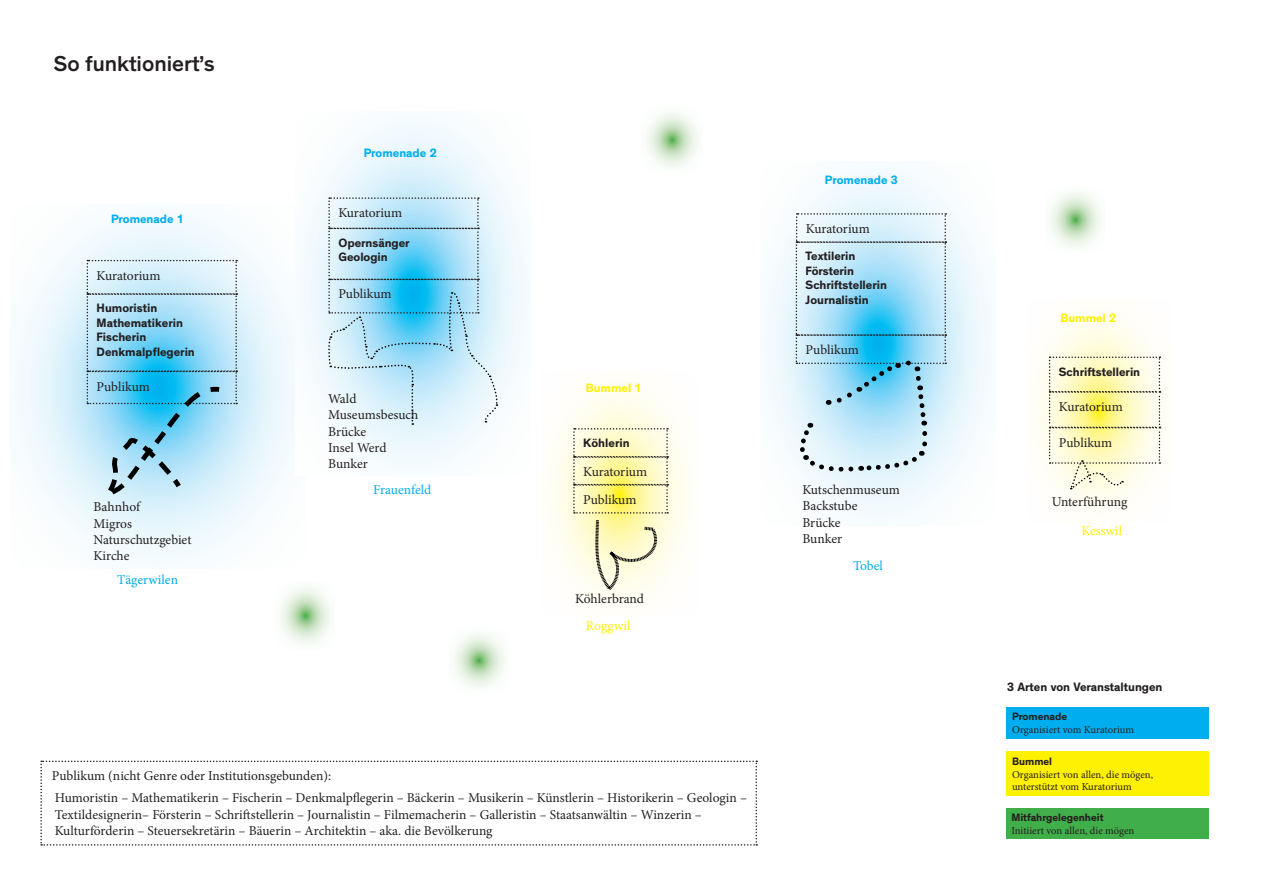
<style>
.page{position:relative;width:1263px;height:893px;background:#fff}
.page>*{position:absolute;margin:0;border:0;box-sizing:border-box;transform-origin:0 0}
.t1{font:500 22.5px "Theinhardt";color:#231f20}
.t2{font:13.5px/16.2px "Minion Pro";color:#231f20}
.t3{font:13.5px "Minion Pro";color:#00aeef}
.t4{font:13.5px "Minion Pro";letter-spacing:.005em;color:#fff101}
.t5{font:700 12px/14.4px "Theinhardt";color:#231f20}
.t6{font:700 12px "Theinhardt";color:#00aeef}
.t7{font:700 12px "Theinhardt";color:#fff101}
.t8{font:10.65px/12.8px "Minion Pro";color:#231f20}
.t9{font:700 10.65px "Theinhardt";color:#231f20}
</style>
<div class="page">
<svg style="left:17px;top:212px;width:278px;height:350px"></svg>
<svg style="left:1050px;top:192px;width:51px;height:55px"></svg>
<svg style="left:647px;top:112px;width:51px;height:56px"></svg>
<svg style="left:454px;top:634px;width:51px;height:53px"></svg>
<svg style="left:280px;top:587px;width:51px;height:57px"></svg>
<svg style="left:300px;top:119px;width:226px;height:350px"></svg>
<svg style="left:765px;top:169px;width:226px;height:349px"></svg>
<svg style="left:550px;top:387px;width:139px;height:216px"></svg>
<svg style="left:1035px;top:312px;width:128px;height:198px"></svg>
<svg style="left:573px;top:428px;width:95px;height:86px;background:#f4eeae"></svg>
<div style="left:1006px;top:707px;width:203px;height:31px;background:#00aeef"></div>
<div style="left:1006px;top:751px;width:203px;height:45px;background:#fff101"></div>
<div style="left:1006px;top:808px;width:203px;height:31px;background:#40ae49"></div>
<svg style="left:40px;top:761px;width:717px;height:85px"></svg>
<svg style="left:87px;top:260px;width:150px;height:239px;background:#9cd7ef"></svg>
<svg style="left:328px;top:197px;width:170px;height:228px;background:#afe0f4"></svg>
<svg style="left:796px;top:213px;width:150px;height:261px;background:#adddf1"></svg>
<svg style="left:595px;top:520px;width:63px;height:70px;background:#e9e5bf"></svg>
<svg style="left:1049px;top:356px;width:111px;height:133px;background:#f7f2c4"></svg>
<h1 class="t1" style="left:54px;top:50px;width:162px">So funktioniert’s</h1>
<p class="t6" style="left:111px;top:212px;width:75px">Promenade 1</p>
<p class="t2" style="left:97px;top:267px;width:65px">Kuratorium</p>
<p class="t5" style="left:97px;top:301px;width:100px">Humoristin<br>Mathematikerin<br>Fischerin<br>Denkmalpflegerin</p>
<p class="t2" style="left:97px;top:378px;width:55px">Publikum</p>
<p class="t2" style="left:94px;top:499px;width:99px">Bahnhof<br>Migros<br>Naturschutzgebiet<br>Kirche</p>
<p class="t3" style="left:117px;top:571px;width:62px">Tägerwilen</p>
<p class="t6" style="left:364px;top:146px;width:75px">Promenade 2</p>
<p class="t2" style="left:338px;top:205px;width:65px">Kuratorium</p>
<p class="t5" style="left:338px;top:235px;width:73px">Opernsänger<br>Geologin</p>
<p class="t2" style="left:338px;top:286px;width:55px">Publikum</p>
<p class="t2" style="left:328px;top:391px;width:92px">Wald<br>Museumsbesuch<br>Brücke<br>Insel Werd<br>Bunker</p>
<p class="t3" style="left:373px;top:480px;width:59px">Frauenfeld</p>
<p class="t2" style="left:52px;top:768px;width:281px">Publikum (nicht Genre oder Institutionsgebunden):</p>
<p class="t7" style="left:586px;top:380px;width:57px">Bummel 1</p>
<p class="t5" style="left:583px;top:436px;width:48px">Köhlerin</p>
<p class="t2" style="left:583px;top:463px;width:65px">Kuratorium</p>
<p class="t2" style="left:583px;top:491px;width:55px">Publikum</p>
<p class="t2" style="left:575px;top:590px;width:70px">Köhlerbrand</p>
<p class="t4" style="left:586px;top:617px;width:46px">Roggwil</p>
<p class="t2" style="left:55px;top:790px;width:694px">Humoristin – Mathematikerin – Fischerin – Denkmalpflegerin – Bäckerin – Musikerin – Künstlerin – Historikerin – Geologin –<br>Textildesignerin– Försterin – Schriftstellerin – Journalistin – Filmemacherin – Galleristin – Staatsanwältin – Winzerin –<br>Kulturförderin – Steuersekretärin – Bäuerin – Architektin – aka. die Bevölkerung</p>
<p class="t6" style="left:825px;top:172px;width:75px">Promenade 3</p>
<p class="t2" style="left:806px;top:221px;width:65px">Kuratorium</p>
<p class="t5" style="left:806px;top:249px;width:83px">Textilerin<br>Försterin<br>Schriftstellerin<br>Journalistin</p>
<p class="t2" style="left:806px;top:342px;width:55px">Publikum</p>
<p class="t2" style="left:802px;top:482px;width:99px">Kutschenmuseum<br>Backstube<br>Brücke<br>Bunker</p>
<p class="t3" style="left:853px;top:557px;width:31px">Tobel</p>
<p class="t7" style="left:1060px;top:311px;width:57px">Bummel 2</p>
<p class="t5" style="left:1059px;top:364px;width:83px">Schriftstellerin</p>
<p class="t2" style="left:1059px;top:399px;width:65px">Kuratorium</p>
<p class="t2" style="left:1059px;top:434px;width:55px">Publikum</p>
<p class="t2" style="left:1052px;top:493px;width:77px">Unterführung</p>
<p class="t4" style="left:1081px;top:521px;width:42px">Kesswil</p>
<p class="t5" style="left:1007px;top:679px;width:157px">3 Arten von Veranstaltungen</p>
<p class="t9" style="left:1012px;top:710px;width:57px">Promenade</p>
<p class="t8" style="left:1012px;top:723px;width:123px">Organisiert vom Kuratorium</p>
<p class="t9" style="left:1012px;top:755px;width:42px">Bummel</p>
<p class="t8" style="left:1012px;top:768px;width:143px">Organisiert von allen, die mögen, unterstützt vom Kuratorium</p>
<p class="t9" style="left:1011px;top:811px;width:94px">Mitfahrgelegenheit</p>
<p class="t8" style="left:1011px;top:824px;width:125px">Initiiert von allen, die mögen</p>
</div>
